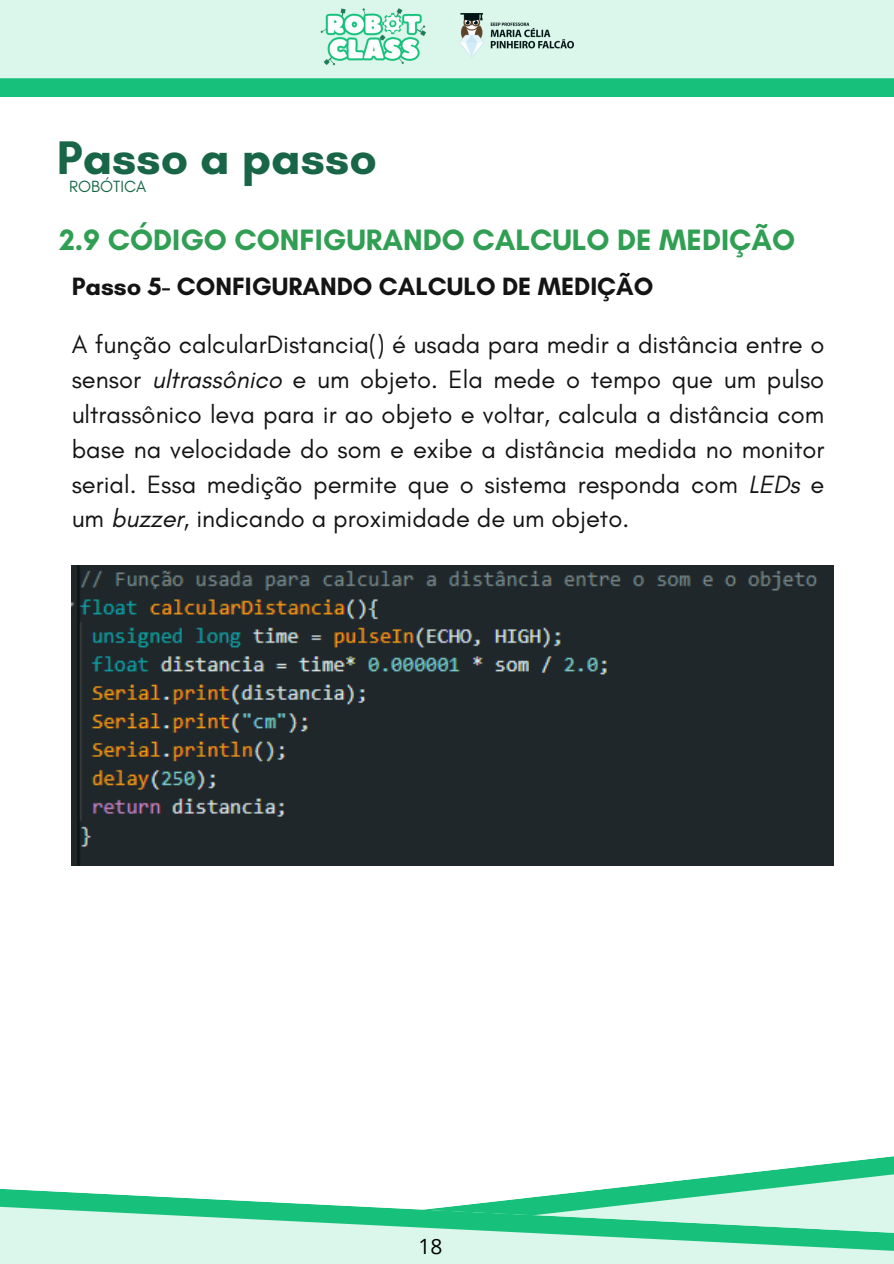
<style>
.page{position:relative;width:894px;height:1264px;background:#fff}
.page>*{position:absolute;margin:0;border:0;box-sizing:border-box;transform-origin:0 0}
.t1{font:700 48px "Glacial Indifference";color:#186647}
.t2{font:700 30px "Glacial Indifference";color:#309f53}
.t3{font:25.5px/34.8px "Glacial Indifference";color:#141414;text-align:justify}
.t4{font:700 25.5px "Glacial Indifference";color:#141414}
.t5{font:21px "Open Sans";color:#000}
.t6{font:16.5px "Glacial Indifference";color:#186647}
.s1{font-style:italic}
</style>
<div class="page">
<svg style="left:0;top:0;width:893px;height:96px"></svg>
<img style="left:460px;top:14px;width:113px;height:43px">
<svg style="left:624px;top:1156px;width:269px;height:31px"></svg>
<svg style="left:0;top:1187px;width:893px;height:76px"></svg>
<img style="left:320px;top:6px;width:107px;height:59px">
<img style="left:72px;top:565px;width:761px;height:301px">
<p class="t1" style="left:57px;top:128px;width:321px">Passo a passo</p>
<p class="t6" style="left:69px;top:176px;width:78px">ROBÓTICA</p>
<h3 class="t2" style="left:59px;top:221px;width:737px">2.9 CÓDIGO CONFIGURANDO CALCULO DE MEDIÇÃO</h3>
<p class="t4" style="left:72px;top:270px;width:583px">Passo 5- CONFIGURANDO CALCULO DE MEDIÇÃO</p>
<p class="t3" style="left:72px;top:326px;width:754px">A função calcularDistancia() é usada para medir a distância entre o sensor <span class="s1">ultrassônico</span> e um objeto. Ela mede o tempo que um pulso ultrassônico leva para ir ao objeto e voltar, calcula a distância com base na velocidade do som e exibe a distância medida no monitor serial. Essa medição permite que o sistema responda com <span class="s1">LEDs</span> e um <span class="s1">buzzer</span>, indicando a proximidade de um objeto.</p>
<h2 class="t5" style="left:418px;top:1231px;width:25px">18</h2>
</div>
